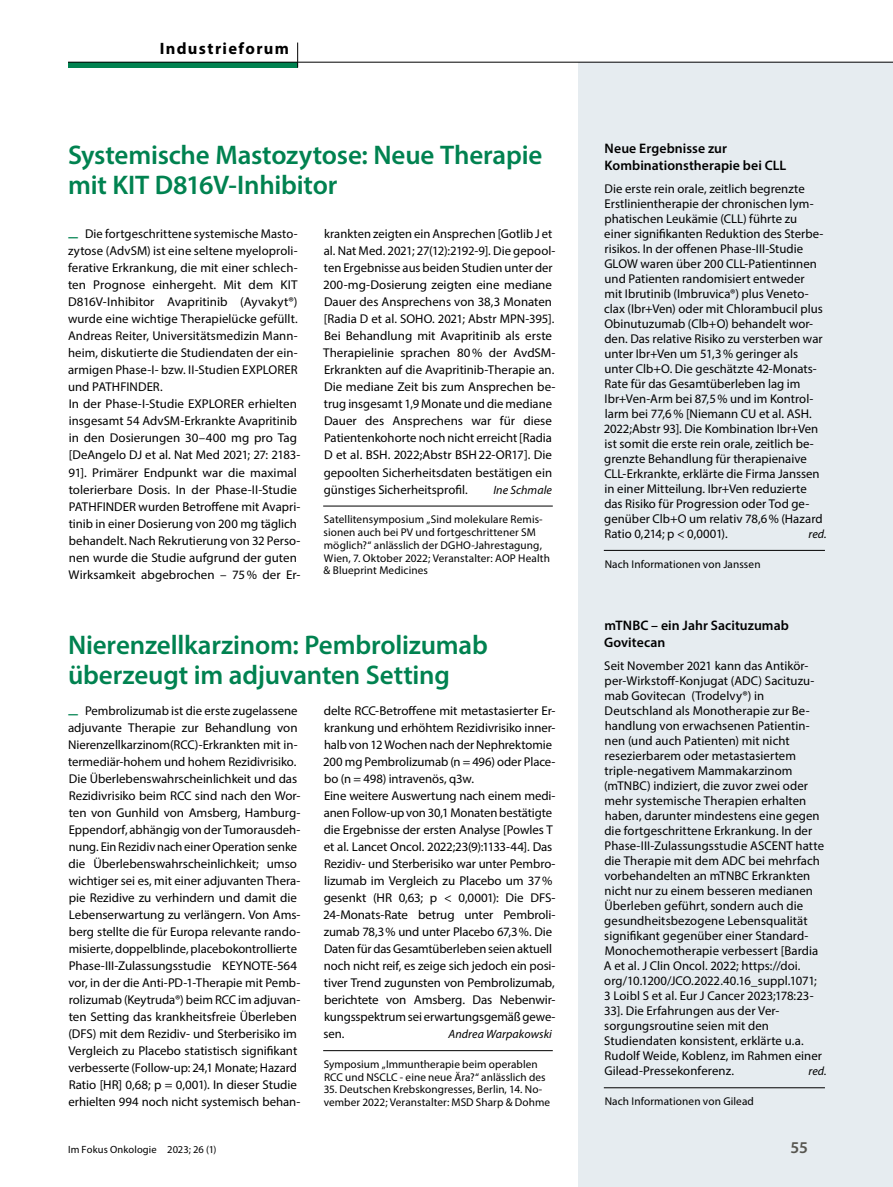
<style>
.page{position:relative;width:893px;height:1187px;background:#fff}
.page>*{position:absolute;margin:0;border:0;box-sizing:border-box;transform-origin:0 0}
.Title_2{font:600 27px/30px "Myriad Pro";letter-spacing:-.01em;color:#008250}
.t1{font:700 16.5px "Myriad Pro";letter-spacing:.08em;color:#000}
.t2{font:600 16.5px "Myriad Pro";color:#56554f}
.Title_Sidebar{font:600 13.8px/17.1px "Myriad Pro";letter-spacing:.005em;color:#000}
.Para_Meldung{font:12.75px/17px "Myriad Pro";color:#000}
.Para_Sidebar{font:12.75px/15px "Myriad Pro";letter-spacing:.005em;color:#000}
.Para_Meldung-2{font:italic 12px "Myriad Pro";letter-spacing:.01em;color:#000}
.Para_Sidebar-2{font:italic 12px "Myriad Pro";letter-spacing:.005em;color:#000}
.Source_x{font:11.25px/12.8px "Myriad Pro";letter-spacing:.01em;color:#000}
.t3{font:10.5px "Myriad Pro";letter-spacing:.01em;color:#000}
.s1{font-weight:700;color:#008250}
</style>
<div class="page">
<div style="left:578px;top:63px;width:315px;height:1123px;background:#e6ecf0"></div>
<hr style="left:604px;top:1087px;width:221px;height:1px;background:#000">
<hr style="left:604px;top:550px;width:221px;height:1px;background:#000">
<hr style="left:323px;top:506px;width:230px;height:1px;background:#000">
<hr style="left:323px;top:1050px;width:230px;height:1px;background:#000">
<div style="left:68px;top:62px;width:230px;height:5px;background:#008250"></div>
<hr style="left:68px;top:62px;width:230px;height:1px;background:#000">
<hr style="left:298px;top:62px;width:595px;height:1px;background:#000">
<svg style="left:297px;top:43px;width:1px;height:24px"></svg>
<p class="t1" style="left:160px;top:37px;width:131px">Industrieforum</p>
<p class="Title_2" style="left:68px;top:139px;width:476px">Systemische Mastozytose: Neue Therapie mit KIT D816V-Inhibitor</p>
<p class="Para_Sidebar" style="left:68px;top:225px;width:231px;line-height:17px;text-align:justify"><span class="s1">—</span> Die fortgeschrittene systemische Masto&shy;zytose (AdvSM) ist eine seltene myeloproli&shy;ferative Erkrankung, die mit einer schlech&shy;ten Prognose einhergeht. Mit dem KIT D816V-Inhibitor Avapritinib (Ayvakyt®) wurde eine wichtige Therapielücke gefüllt.<br>Andreas Reiter, Universitätsmedizin Mann&shy;heim, diskutierte die Studiendaten der ein&shy;armigen Phase-I- bzw. II-Studien EXPLORER und PATHFINDER.</p>
<p class="Para_Meldung" style="left:68px;top:395px;width:233px">In der Phase-I-Studie EXPLORER erhielten insgesamt 54 AdvSM-Erkrankte Avapritinib in den Dosierungen 30–400 mg pro Tag [DeAngelo DJ et al. Nat Med 2021; 27: 2183- 91]. Primärer Endpunkt war die maximal tolerierbare Dosis. In der Phase-II-Studie PATHFINDER wurden Betroffene mit Avapri&shy;tinib in einer Dosierung von 200 mg täglich behandelt. Nach Rekrutierung von 32 Perso&shy;nen wurde die Studie aufgrund der guten Wirksamkeit abgebrochen – 75% der Er-</p>
<p class="Para_Meldung" style="left:323px;top:225px;width:234px">krankten zeigten ein Ansprechen [Gotlib J et al. Nat Med. 2021; 27(12):2192-9]. Die gepool&shy;ten Ergebnisse aus beiden Studien unter der 200-mg-Dosierung zeigten eine mediane Dauer des Ansprechens von 38,3 Monaten [Radia D et al. SOHO. 2021; Abstr MPN-395].<br>Bei Behandlung mit Avapritinib als erste Therapielinie sprachen 80% der AvdSM-Erkrankten auf die Avapritinib-Therapie an.<br>Die mediane Zeit bis zum Ansprechen be&shy;trug insgesamt 1,9 Monate und die mediane Dauer des Ansprechens war für diese Patientenkohorte noch nicht erreicht [Radia D et al. BSH. 2022;Abstr BSH22-OR17]. Die gepoolten Sicherheitsdaten bestätigen ein günstiges Sicherheitsprofil.</p>
<p class="Para_Meldung-2" style="left:493px;top:482px;width:60px">Ine Schmale</p>
<p class="Source_x" style="left:323px;top:513px;width:228px">Satellitensymposium „Sind molekulare Remis&shy;sionen auch bei PV und fortgeschrittener SM möglich?“ anlässlich der DGHO-Jahrestagung, Wien, 7. Oktober 2022; Veranstalter: AOP Health &amp; Blueprint Medicines</p>
<p class="Title_2" style="left:68px;top:629px;width:421px">Nierenzellkarzinom: Pembrolizumab überzeugt im adjuvanten Setting</p>
<p class="Para_Sidebar" style="left:68px;top:701px;width:231px;line-height:17px;text-align:justify"><span class="s1">—</span> Pembrolizumab ist die erste zugelassene adjuvante Therapie zur Behandlung von Nierenzellkarzinom(RCC)-Erkrankten mit in&shy;termediär-hohem und hohem Rezidivrisiko.</p>
<p class="Para_Meldung" style="left:68px;top:769px;width:234px">Die Überlebenswahrscheinlichkeit und das Rezidivrisiko beim RCC sind nach den Wor&shy;ten von Gunhild von Amsberg, Hamburg-Eppendorf, abhängig von der Tumorausdeh&shy;nung. Ein Rezidiv nach einer Operation senke die Überlebenswahrscheinlichkeit; umso wichtiger sei es, mit einer adjuvanten Thera&shy;pie Rezidive zu verhindern und damit die Lebenserwartung zu verlängern. Von Ams&shy;berg stellte die für Europa relevante rando&shy;misierte, doppelblinde, placebokontrollierte Phase-III-Zulassungsstudie KEYNOTE-564 vor, in der die Anti-PD-1-Therapie mit Pemb&shy;rolizumab (Keytruda®) beim RCC im adjuvan&shy;ten Setting das krankheitsfreie Überleben (DFS) mit dem Rezidiv- und Sterberisiko im Vergleich zu Placebo statistisch signifikant verbesserte (Follow-up: 24,1 Monate; Hazard Ratio [HR] 0,68; p = 0,001). In dieser Studie erhielten 994 noch nicht systemisch behan-</p>
<p class="Para_Meldung" style="left:323px;top:701px;width:234px">delte RCC-Betroffene mit metastasierter Er&shy;krankung und erhöhtem Rezidivrisiko inner&shy;halb von 12 Wochen nach der Nephrektomie 200 mg Pembrolizumab (n = 496) oder Place&shy;bo (n = 498) intravenös, q3w.</p>
<p class="Para_Meldung" style="left:323px;top:786px;width:234px">Eine weitere Auswertung nach einem medi&shy;anen Follow-up von 30,1 Monaten bestätigte die Ergebnisse der ersten Analyse [Powles T et al. Lancet Oncol. 2022;23(9):1133-44]. Das Rezidiv- und Sterberisiko war unter Pembro&shy;lizumab im Vergleich zu Placebo um 37% gesenkt (HR 0,63; p &lt; 0,0001): Die DFS-24-Monats-Rate betrug unter Pembroli&shy;zumab 78,3% und unter Placebo 67,3%. Die Daten für das Gesamtüberleben seien aktuell noch nicht reif, es zeige sich jedoch ein posi&shy;tiver Trend zugunsten von Pembrolizumab, berichtete von Amsberg. Das Nebenwir&shy;kungsspektrum sei erwartungsgemäß gewe&shy;sen.</p>
<p class="Para_Meldung-2" style="left:448px;top:1026px;width:105px">Andrea Warpakowski</p>
<p class="Source_x" style="left:324px;top:1057px;width:223px">Symposium „Immuntherapie beim operablen<br>RCC und NSCLC - eine neue Ära?“ anlässlich des</p>
<p class="Source_x" style="left:324px;top:1082px;width:228px">35. Deutschen Krebskongresses, Berlin, 14. No&shy;vember 2022; Veranstalter: MSD Sharp &amp; Dohme</p>
<p class="Title_Sidebar" style="left:605px;top:139px;width:183px">Neue Ergebnisse zur<br>Kombinationstherapie bei CLL</p>
<p class="Para_Sidebar" style="left:604px;top:181px;width:221px">Die erste rein orale, zeitlich begrenzte Erstlinientherapie der chronischen lym&shy;phatischen Leukämie (CLL) führte zu einer signifikanten Reduktion des Sterbe&shy;risikos. In der offenen Phase-III-Studie GLOW waren über 200 CLL-Patientinnen und Patienten randomisiert entweder mit Ibrutinib (Imbruvica®) plus Veneto&shy;clax (Ibr+Ven) oder mit Chlorambucil plus Obinutuzumab (Clb+O) behandelt wor&shy;den. Das relative Risiko zu versterben war unter Ibr+Ven um 51,3% geringer als unter Clb+O. Die geschätzte 42-Monats-Rate für das Gesamtüberleben lag im Ibr+Ven-Arm bei 87,5% und im Kontrol&shy;larm bei 77,6% [Niemann CU et al. ASH.<br>2022;Abstr 93]. Die Kombination Ibr+Ven ist somit die erste rein orale, zeitlich be&shy;grenzte Behandlung für therapienaive CLL-Erkrankte, erklärte die Firma Janssen in einer Mitteilung. Ibr+Ven reduzierte das Risiko für Progression oder Tod ge&shy;genüber Clb+O um relativ 78,6% (Hazard Ratio 0,214; p &lt; 0,0001).</p>
<p class="Para_Sidebar-2" style="left:808px;top:526px;width:20px">red.</p>
<p class="Source_x" style="left:605px;top:557px;width:157px">Nach Informationen von Janssen</p>
<p class="Title_Sidebar" style="left:604px;top:616px;width:186px">mTNBC – ein Jahr Sacituzumab<br>Govitecan</p>
<p class="Para_Sidebar" style="left:604px;top:658px;width:222px">Seit November 2021 kann das Antikör&shy;per-Wirkstoff-Konjugat (ADC) Sacituzu&shy;mab Govitecan (Trodelvy®) in Deutschland als Monotherapie zur Be&shy;handlung von erwachsenen Patientin&shy;nen (und auch Patienten) mit nicht resezierbarem oder metastasiertem triple-negativem Mammakarzinom (mTNBC) indiziert, die zuvor zwei oder mehr systemische Therapien erhalten haben, darunter mindestens eine gegen die fortgeschrittene Erkrankung. In der Phase-III-Zulassungsstudie ASCENT hatte die Therapie mit dem ADC bei mehrfach vorbehandelten an mTNBC Erkrankten nicht nur zu einem besseren medianen Überleben geführt, sondern auch die gesundheitsbezogene Lebensqualität signifikant gegenüber einer Standard-Monochemotherapie verbessert [Bardia A et al. J Clin Oncol. 2022; https://doi. org/10.1200/JCO.2022.40.16_suppl.1071; 3 Loibl S et al. Eur J Cancer 2023;178:23- 33]. Die Erfahrungen aus der Ver&shy;sorgungsroutine seien mit den Studiendaten konsistent, erklärte u.a.<br>Rudolf Weide, Koblenz, im Rahmen einer Gilead-Pressekonferenz.</p>
<p class="Para_Sidebar-2" style="left:808px;top:1063px;width:20px">red.</p>
<p class="Source_x" style="left:605px;top:1094px;width:151px">Nach Informationen von Gilead</p>
<p class="t3" style="left:68px;top:1142px;width:150px">Im Fokus Onkologie 2023; 26 (1)</p>
<p class="t2" style="left:791px;top:1136px;width:19px">55</p>
</div>
